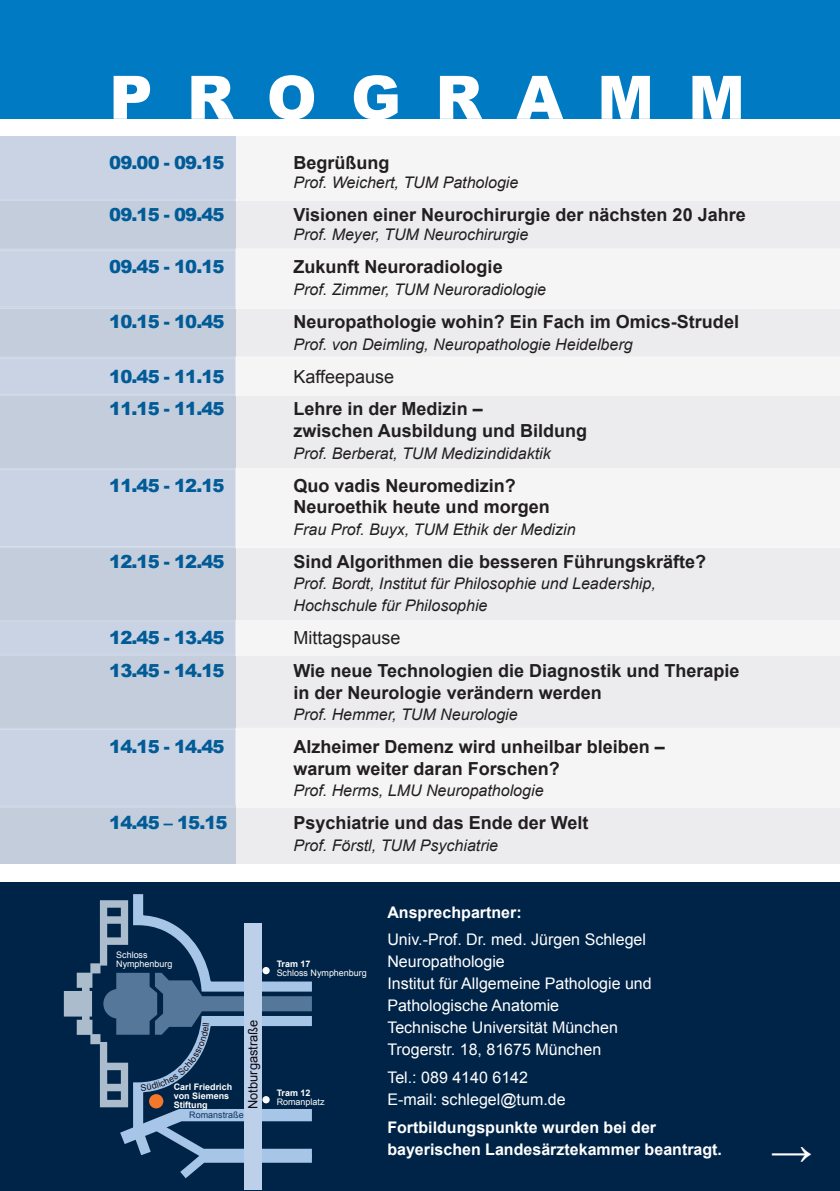
<style>
.page{position:relative;width:840px;height:1191px;background:#fff}
.page>*{position:absolute;margin:0;border:0;box-sizing:border-box;transform-origin:0 0}
.t1{font:900 60px "Arial";letter-spacing:.57em;color:#fff}
.t2{font:700 42px "Arial";color:#fff}
.t3{font:700 18px/21.6px "Arial";color:#231f20}
.t4{font:900 18px "Arial";letter-spacing:-.05em;color:#005b97}
.t5{font:18px "Arial";color:#231f20}
.t6{font:italic 16px/21.6px "Arial";color:#231f20}
.t7{font:16px/22px "Arial";color:#fff}
.t8{font:700 16px/22px "Arial";color:#fff}
.t9{font:12.8px "Arial";color:#0f0a10}
.t10{font:9px/9px "Arial";color:#fff}
.t11{font:700 9px/9px "Arial";color:#fff}
.t12{font:9px "Arial";color:#13345d}
</style>
<div class="page">
<div style="left:0;top:0;width:839px;height:119px;background:#007ac2"></div>
<div style="left:0;top:865px;width:839px;height:326px;background:#002447"></div>
<div style="left:0;top:136px;width:235px;height:63px;background:#cad3e3"></div>
<div style="left:0;top:250px;width:235px;height:555px;background:#cad3e3"></div>
<div style="left:235px;top:201px;width:604px;height:47px;background:#ececee"></div>
<div style="left:0;top:201px;width:235px;height:47px;background:#c4cddc"></div>
<hr style="left:235px;top:199px;width:604px;height:2px;background:#f5f5f6">
<hr style="left:235px;top:248px;width:604px;height:2px;background:#f5f5f6">
<hr style="left:0;top:199px;width:235px;height:2px;background:#cdd6e5">
<hr style="left:0;top:248px;width:235px;height:2px;background:#cdd6e5">
<div style="left:235px;top:309px;width:604px;height:47px;background:#ececee"></div>
<div style="left:0;top:309px;width:235px;height:47px;background:#c4cddc"></div>
<hr style="left:235px;top:307px;width:604px;height:2px;background:#f5f5f6">
<hr style="left:235px;top:356px;width:604px;height:2px;background:#f5f5f6">
<hr style="left:0;top:307px;width:235px;height:2px;background:#cdd6e5">
<hr style="left:0;top:356px;width:235px;height:2px;background:#cdd6e5">
<div style="left:235px;top:396px;width:604px;height:72px;background:#ececee"></div>
<div style="left:0;top:396px;width:235px;height:72px;background:#c4cddc"></div>
<hr style="left:235px;top:394px;width:604px;height:2px;background:#f5f5f6">
<hr style="left:235px;top:468px;width:604px;height:2px;background:#f5f5f6">
<hr style="left:0;top:394px;width:235px;height:2px;background:#cdd6e5">
<hr style="left:0;top:468px;width:235px;height:2px;background:#cdd6e5">
<div style="left:235px;top:548px;width:604px;height:72px;background:#ececee"></div>
<div style="left:0;top:548px;width:235px;height:72px;background:#c4cddc"></div>
<hr style="left:235px;top:546px;width:604px;height:2px;background:#f5f5f6">
<hr style="left:235px;top:620px;width:604px;height:2px;background:#f5f5f6">
<hr style="left:0;top:546px;width:235px;height:2px;background:#cdd6e5">
<hr style="left:0;top:620px;width:235px;height:2px;background:#cdd6e5">
<div style="left:235px;top:656px;width:604px;height:72px;background:#ececee"></div>
<div style="left:0;top:656px;width:235px;height:72px;background:#c4cddc"></div>
<hr style="left:235px;top:654px;width:604px;height:2px;background:#f5f5f6">
<hr style="left:235px;top:728px;width:604px;height:2px;background:#f5f5f6">
<hr style="left:0;top:654px;width:235px;height:2px;background:#cdd6e5">
<hr style="left:0;top:728px;width:235px;height:2px;background:#cdd6e5">
<div style="left:235px;top:807px;width:604px;height:58px;background:#ececee"></div>
<div style="left:0;top:807px;width:235px;height:58px;background:#c4cddc"></div>
<hr style="left:235px;top:805px;width:604px;height:2px;background:#f5f5f6">
<hr style="left:0;top:805px;width:235px;height:2px;background:#cdd6e5">
<div style="left:244px;top:923px;width:18px;height:266px;background:#bdd0ea"></div>
<div style="left:0;top:864px;width:839px;height:17px;background:#fff"></div>
<svg style="left:64px;top:894px;width:248px;height:284px"></svg>
<h1 class="t1" style="left:109px;top:54px;width:636px">PROGRAMM</h1>
<p class="t4" style="left:109px;top:150px;width:117px">09.00 - 09.15</p>
<p class="t3" style="left:293px;top:152px;width:97px">Begrüßung</p>
<p class="t6" style="left:293px;top:172px;width:226px">Prof. Weichert, TUM Pathologie</p>
<p class="t4" style="left:109px;top:202px;width:117px">09.15 - 09.45</p>
<p class="t3" style="left:293px;top:205px;width:453px">Visionen einer Neurochirurgie der nächsten 20 Jahre</p>
<p class="t6" style="left:293px;top:224px;width:236px">Prof. Meyer, TUM Neurochirurgie</p>
<p class="t4" style="left:109px;top:254px;width:117px">09.45 - 10.15</p>
<p class="t3" style="left:293px;top:257px;width:211px">Zukunft Neuroradiologie</p>
<p class="t6" style="left:293px;top:279px;width:254px">Prof. Zimmer, TUM Neuroradiologie</p>
<p class="t4" style="left:109px;top:308px;width:117px">10.15 - 10.45</p>
<p class="t3" style="left:293px;top:311px;width:447px">Neuropathologie wohin? Ein Fach im Omics-Strudel</p>
<p class="t6" style="left:293px;top:333px;width:340px">Prof. von Deimling, Neuropathologie Heidelberg</p>
<p class="t4" style="left:109px;top:363px;width:117px">10.45 - 11.15</p>
<p class="t5" style="left:293px;top:364px;width:102px">Kaffeepause</p>
<p class="t4" style="left:109px;top:396px;width:117px">11.15 - 11.45</p>
<p class="t3" style="left:293px;top:399px;width:295px">Lehre in der Medizin –<br>zwischen Ausbildung und Bildung</p>
<p class="t6" style="left:293px;top:442px;width:258px">Prof. Berberat, TUM Medizindidaktik</p>
<p class="t4" style="left:109px;top:472px;width:117px">11.45 - 12.15</p>
<p class="t3" style="left:293px;top:475px;width:258px">Quo vadis Neuromedizin?<br>Neuroethik heute und morgen</p>
<p class="t6" style="left:293px;top:518px;width:283px">Frau Prof. Buyx, TUM Ethik der Medizin</p>
<p class="t4" style="left:109px;top:548px;width:117px">12.15 - 12.45</p>
<p class="t3" style="left:293px;top:551px;width:414px">Sind Algorithmen die besseren Führungskräfte?</p>
<p class="t6" style="left:293px;top:573px;width:363px">Prof. Bordt, Institut für Philosophie und Leadership,<br>Hochschule für Philosophie</p>
<p class="t4" style="left:109px;top:624px;width:117px">12.45 - 13.45</p>
<p class="t5" style="left:293px;top:626px;width:109px">Mittagspause</p>
<p class="t4" style="left:109px;top:657px;width:117px">13.45 - 14.15</p>
<p class="t3" style="left:293px;top:660px;width:447px">Wie neue Technologien die Diagnostik und Therapie in der Neurologie verändern werden</p>
<p class="t6" style="left:293px;top:704px;width:226px">Prof. Hemmer, TUM Neurologie</p>
<p class="t4" style="left:109px;top:733px;width:117px">14.15 - 14.45</p>
<p class="t3" style="left:293px;top:736px;width:373px">Alzheimer Demenz wird unheilbar bleiben – warum weiter daran Forschen?</p>
<p class="t6" style="left:293px;top:780px;width:251px">Prof. Herms, LMU Neuropathologie</p>
<p class="t4" style="left:109px;top:809px;width:120px">14.45 – 15.15</p>
<p class="t3" style="left:293px;top:812px;width:296px">Psychiatrie und das Ende der Welt</p>
<p class="t6" style="left:293px;top:834px;width:206px">Prof. Förstl, TUM Psychiatrie</p>
<p class="t10" style="left:116px;top:950px;width:58px">Schloss<br>Nymphenburg</p>
<p class="t11" style="left:276px;top:959px;width:35px">Tram 17</p>
<p class="t10" style="left:276px;top:968px;width:92px">Schloss Nymphenburg</p>
<p class="t9" style="left:244px;top:1109px;width:91px;rotate:-90deg">Notburgastraße</p>
<p class="t11" style="left:174px;top:1082px;width:60px">Carl Friedrich von Siemens<br>Stiftung</p>
<p class="t11" style="left:276px;top:1088px;width:35px">Tram 12</p>
<p class="t10" style="left:276px;top:1097px;width:49px">Romanplatz</p>
<p class="t12" style="left:189px;top:1109px;width:56px">Romanstraße</p>
<p class="t8" style="left:387px;top:901px;width:136px">Ansprechpartner:</p>
<p class="t7" style="left:387px;top:929px;width:266px">Univ.-Prof. Dr. med. Jürgen Schlegel<br>Neuropathologie<br>Institut für Allgemeine Pathologie und<br>Pathologische Anatomie<br>Technische Universität München<br>Trogerstr. 18, 81675 München</p>
<p class="t7" style="left:387px;top:1066px;width:180px">Tel.: 089 4140 6142<br>E-mail: schlegel@tum.de</p>
<p class="t8" style="left:387px;top:1116px;width:336px">Fortbildungspunkte wurden bei der bayerischen Landesärztekammer beantragt.</p>
<h2 class="t2" style="left:770px;top:1122px;width:43px">→</h2>
</div>
